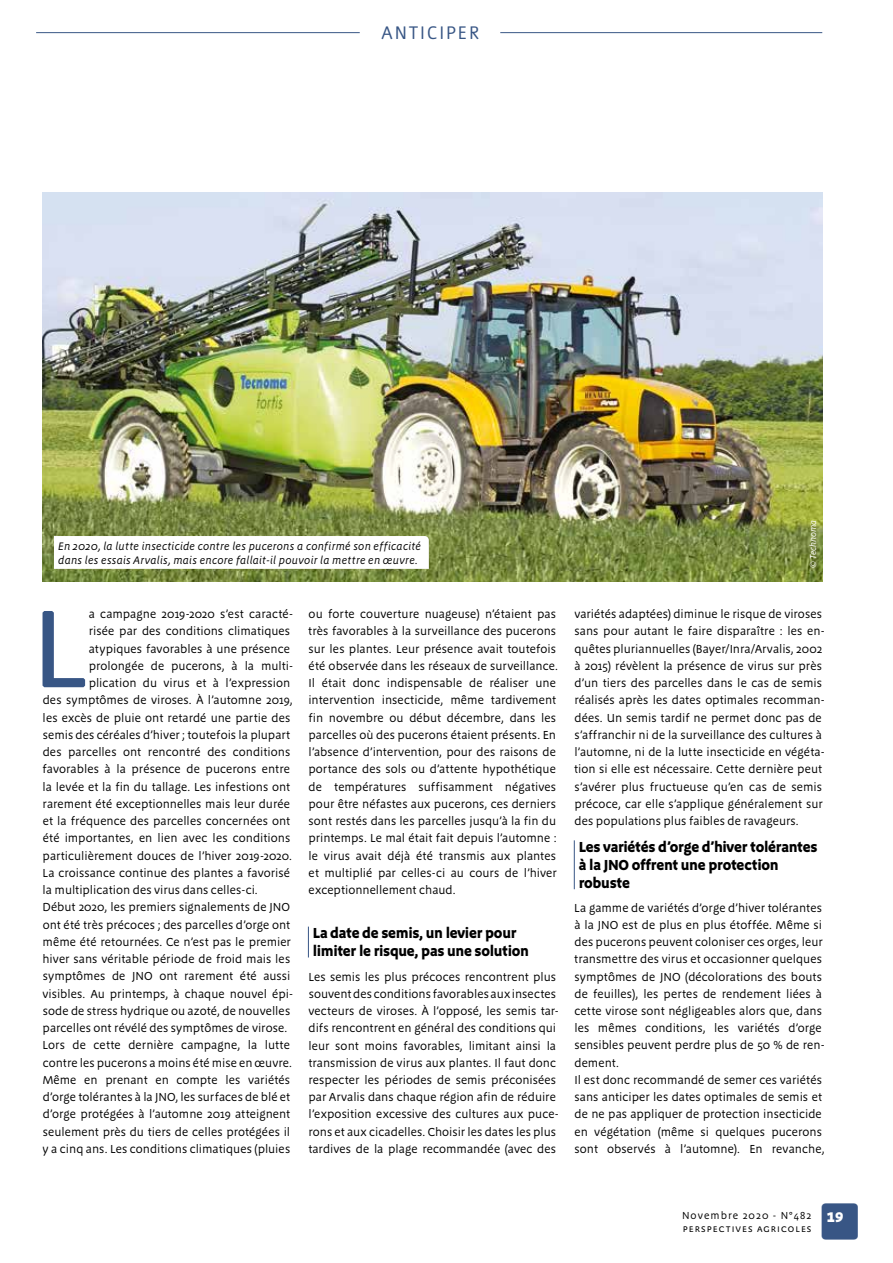
<style>
.page{position:relative;width:893px;height:1263px;background:#fff}
.page>*{position:absolute;margin:0;border:0;box-sizing:border-box;transform-origin:0 0}
.t1{font:500 108.9px "Nuvo Pro";color:#385685}
.t2{font:18px "Nuvo Pro";letter-spacing:.11em;color:#385685}
.t3{font:700 15px/18px "Megano OT";letter-spacing:-.02em;color:#000}
.t4{font:12px/17.2px "Megano OT";color:#000}
.t5{font:italic 11.25px/13.5px "Megano OT";letter-spacing:.015em;color:#000}
.t6{font:10.5px/13.4px "Megano OT";letter-spacing:.1em;color:#000}
.t7{font:italic 9px "Megano OT";color:#fff}
.s1{font-weight:700;font-size:18px;color:#fff}
</style>
<div class="page">
<hr style="left:308px;top:927px;width:1px;height:30px;background:#385685">
<hr style="left:574px;top:840px;width:1px;height:49px;background:#385685">
<img style="left:42px;top:192px;width:780px;height:389px">
<svg style="left:54px;top:536px;width:375px;height:33px"></svg>
<hr style="left:500px;top:32px;width:322px;height:1px;background:#385685">
<hr style="left:36px;top:32px;width:324px;height:1px;background:#385685">
<h2 class="t2" style="left:382px;top:22px;width:99px">ANTICIPER</h2>
<p class="t5" style="left:58px;top:540px;width:364px">En 2020, la lutte insecticide contre les pucerons a confirmé son efficacité dans les essais Arvalis, mais encore fallait-il pouvoir la mettre en œuvre.</p>
<p class="t7" style="left:808px;top:568px;width:50px;rotate:-90deg">© Technoma</p>
<h1 class="t1" style="left:33px;top:581px;width:57px">L</h1>
<p class="t4" style="left:89px;top:605px;width:206px">a campagne 2019-2020 s’est caracté-</p>
<p class="t4" style="left:89px;top:623px;width:203px">risée par des conditions climatiques</p>
<p class="t4" style="left:89px;top:640px;width:203px">atypiques favorables à une présence</p>
<p class="t4" style="left:89px;top:657px;width:206px">prolongée de pucerons, à la multi-</p>
<p class="t4" style="left:89px;top:674px;width:203px">plication du virus et à l’expression</p>
<p class="t4" style="left:43px;top:692px;width:251px">des symptômes de viroses. À l’automne 2019,</p>
<p class="t4" style="left:43px;top:709px;width:249px">les excès de pluie ont retardé une partie des</p>
<p class="t4" style="left:43px;top:726px;width:249px">semis des céréales d’hiver ; toutefois la plupart</p>
<p class="t4" style="left:43px;top:743px;width:249px">des parcelles ont rencontré des conditions</p>
<p class="t4" style="left:43px;top:761px;width:249px">favorables à la présence de pucerons entre</p>
<p class="t4" style="left:43px;top:778px;width:249px">la levée et la fin du tallage. Les infestions ont</p>
<p class="t4" style="left:43px;top:795px;width:249px">rarement été exceptionnelles mais leur durée</p>
<p class="t4" style="left:43px;top:812px;width:249px">et la fréquence des parcelles concernées ont</p>
<p class="t4" style="left:43px;top:830px;width:249px">été importantes, en lien avec les conditions</p>
<p class="t4" style="left:43px;top:847px;width:251px">particulièrement douces de l’hiver 2019-2020.</p>
<p class="t4" style="left:43px;top:864px;width:249px">La croissance continue des plantes a favorisé</p>
<p class="t4" style="left:43px;top:881px;width:217px">la multiplication des virus dans celles-ci.</p>
<p class="t4" style="left:43px;top:899px;width:249px">Début 2020, les premiers signalements de JNO</p>
<p class="t4" style="left:43px;top:916px;width:249px">ont été très précoces ; des parcelles d’orge ont</p>
<p class="t4" style="left:43px;top:933px;width:250px">même été retournées. Ce n’est pas le premier</p>
<p class="t4" style="left:43px;top:950px;width:249px">hiver sans véritable période de froid mais les</p>
<p class="t4" style="left:43px;top:968px;width:249px">symptômes de JNO ont rarement été aussi</p>
<p class="t4" style="left:43px;top:985px;width:252px">visibles. Au printemps, à chaque nouvel épi-</p>
<p class="t4" style="left:43px;top:1002px;width:249px">sode de stress hydrique ou azoté, de nouvelles</p>
<p class="t4" style="left:43px;top:1019px;width:246px">parcelles ont révélé des symptômes de virose.</p>
<p class="t4" style="left:43px;top:1037px;width:249px">Lors de cette dernière campagne, la lutte</p>
<p class="t4" style="left:43px;top:1054px;width:251px">contre les pucerons a moins été mise en œuvre.</p>
<p class="t4" style="left:43px;top:1071px;width:249px">Même en prenant en compte les variétés</p>
<p class="t4" style="left:43px;top:1088px;width:249px">d’orge tolérantes à la JNO, les surfaces de blé et</p>
<p class="t4" style="left:43px;top:1106px;width:249px">d’orge protégées à l’automne 2019 atteignent</p>
<p class="t4" style="left:43px;top:1123px;width:249px">seulement près du tiers de celles protégées il</p>
<p class="t4" style="left:43px;top:1140px;width:249px">y a cinq ans. Les conditions climatiques (pluies</p>
<p class="t4" style="left:308px;top:605px;width:251px">ou forte couverture nuageuse) n’étaient pas très favorables à la surveillance des pucerons sur les plantes. Leur présence avait toutefois été observée dans les réseaux de surveillance.<br>Il était donc indispensable de réaliser une intervention insecticide, même tardivement fin novembre ou début décembre, dans les parcelles où des pucerons étaient présents. En l’absence d’intervention, pour des raisons de portance des sols ou d’attente hypothétique de températures suffisamment négatives pour être néfastes aux pucerons, ces derniers sont restés dans les parcelles jusqu’à la fin du printemps. Le mal était fait depuis l’automne : le virus avait déjà été transmis aux plantes et multiplié par celles-ci au cours de l’hiver exceptionnellement chaud.</p>
<p class="t3" style="left:313px;top:924px;width:218px">La date de semis, un levier pour limiter le risque, pas une solution</p>
<p class="t4" style="left:308px;top:968px;width:252px">Les semis les plus précoces rencontrent plus souvent des conditions favorables aux insectes vecteurs de viroses. À l’opposé, les semis tar&shy;difs rencontrent en général des conditions qui leur sont moins favorables, limitant ainsi la transmission de virus aux plantes. Il faut donc respecter les périodes de semis préconisées par Arvalis dans chaque région afin de réduire l’exposition excessive des cultures aux puce&shy;rons et aux cicadelles. Choisir les dates les plus tardives de la plage recommandée (avec des</p>
<p class="t4" style="left:574px;top:605px;width:252px">variétés adaptées) diminue le risque de viroses sans pour autant le faire disparaître : les en&shy;quêtes pluriannuelles (Bayer/Inra/Arvalis, 2002 à 2015) révèlent la présence de virus sur près d’un tiers des parcelles dans le cas de semis réalisés après les dates optimales recomman&shy;dées. Un semis tardif ne permet donc pas de s’affranchir ni de la surveillance des cultures à l’automne, ni de la lutte insecticide en végéta&shy;tion si elle est nécessaire. Cette dernière peut s’avérer plus fructueuse qu’en cas de semis précoce, car elle s’applique généralement sur des populations plus faibles de ravageurs.</p>
<p class="t3" style="left:579px;top:838px;width:240px">Les variétés d’orge d’hiver tolérantes à la JNO offrent une protection robuste</p>
<p class="t4" style="left:574px;top:899px;width:252px">La gamme de variétés d’orge d’hiver tolérantes à la JNO est de plus en plus étoffée. Même si des pucerons peuvent coloniser ces orges, leur transmettre des virus et occasionner quelques symptômes de JNO (décolorations des bouts de feuilles), les pertes de rendement liées à cette virose sont négligeables alors que, dans les mêmes conditions, les variétés d’orge sensibles peuvent perdre plus de 50 % de ren&shy;dement.<br>Il est donc recommandé de semer ces variétés sans anticiper les dates optimales de semis et de ne pas appliquer de protection insecticide en végétation (même si quelques pucerons sont observés à l’automne). En revanche,</p>
<p class="t6" style="left:682px;top:1209px;width:163px">Novembre 2020 - N°482 <span class="s1">19 </span>perspectives agricoles</p>
</div>
